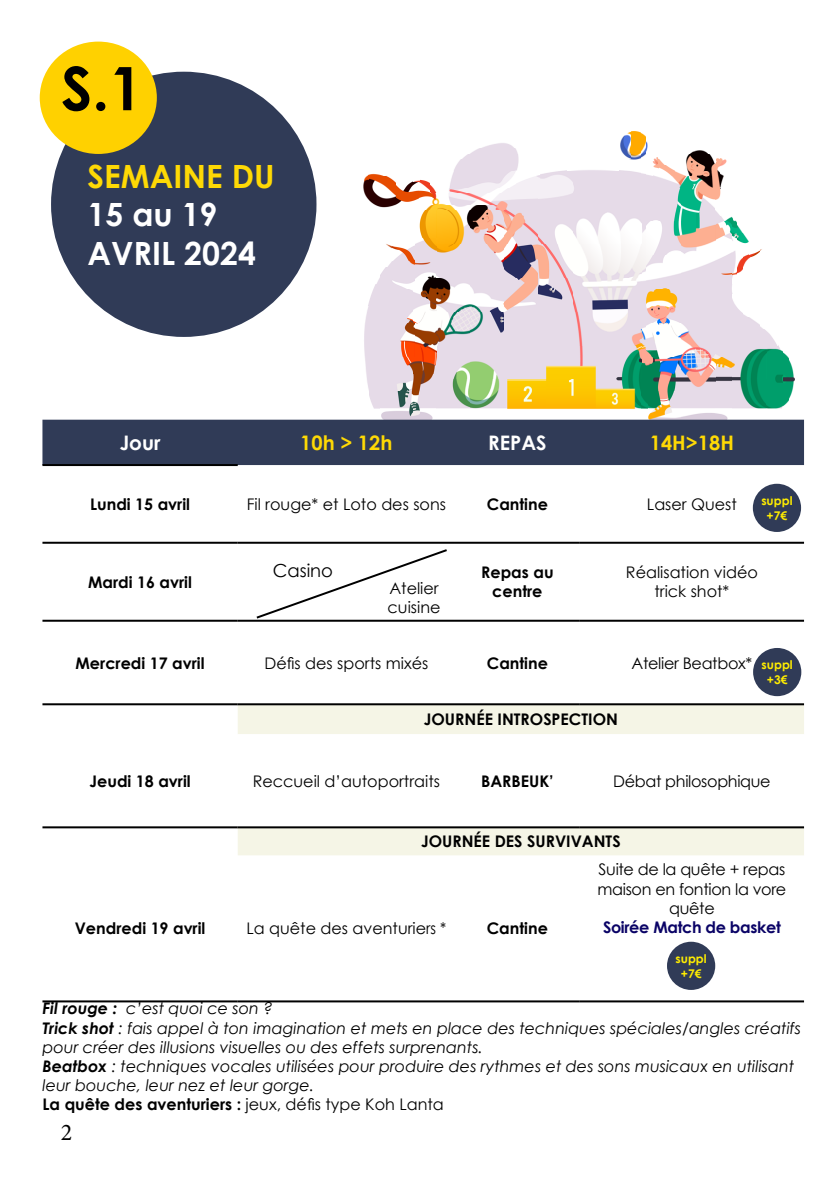
<style>
.page{position:relative;width:840px;height:1191px;background:#fff}
.page>*{position:absolute;margin:0;border:0;box-sizing:border-box;transform-origin:0 0}
.t1{font:700 60px "Century Gothic";color:#000}
.t2{font:700 32px/38.4px "Century Gothic";color:#fff}
.t3{font:700 32px "Century Gothic";color:#fed905}
.t4{font:24px "Minion Pro";color:#000}
.t5{font:700 20px "Century Gothic";color:#fed905}
.t6{font:700 20px "Century Gothic";color:#fff}
.t7{font:18px "Century Gothic";color:#000}
.t8{font:italic 16px/19.2px "Century Gothic";color:#000}
.t9{font:700 16px/19.2px "Century Gothic";color:#000;text-align:center}
.t10{font:16px/19.2px "Century Gothic";color:#000;text-align:center}
.t11{font:16px/19.2px "Century Gothic";letter-spacing:-.02em;color:#000;text-align:center}
.t12{font:700 16px "Century Gothic";letter-spacing:-.02em;color:#0a0366}
.t13{font:700 12px/14.4px "Century Gothic";color:#ffed00;text-align:center}
.s1{font-weight:700}
.s2{font-weight:700;font-style:normal}
.s3{font-style:normal}
</style>
<div class="page">
<div style="left:51px;top:72px;width:265px;height:265px;background:#303b57;border-radius:50%"></div>
<div style="left:40px;top:42px;width:117px;height:112px;background:#ffd100;border-radius:50%"></div>
<img style="left:379px;top:266px;width:35px;height:154px">
<img style="left:414px;top:238px;width:22px;height:182px">
<img style="left:646px;top:176px;width:68px;height:244px">
<img style="left:714px;top:215px;width:18px;height:205px">
<img style="left:368px;top:283px;width:12px;height:130px">
<img style="left:436px;top:210px;width:205px;height:199px">
<img style="left:641px;top:173px;width:5px;height:236px">
<img style="left:731px;top:345px;width:52px;height:68px">
<img style="left:783px;top:352px;width:5px;height:54px">
<img style="left:788px;top:357px;width:6px;height:44px">
<img style="left:364px;top:309px;width:4px;height:76px">
<img style="left:731px;top:317px;width:29px;height:28px">
<img style="left:760px;top:334px;width:17px;height:11px">
<svg style="left:760px;top:326px;width:10px;height:8px"></svg>
<svg style="left:731px;top:294px;width:16px;height:23px"></svg>
<svg style="left:377px;top:272px;width:3px;height:11px"></svg>
<img style="left:731px;top:215px;width:6px;height:68px">
<img style="left:737px;top:257px;width:6px;height:17px">
<img style="left:743px;top:255px;width:5px;height:12px">
<img style="left:388px;top:260px;width:26px;height:6px">
<img style="left:391px;top:245px;width:23px;height:15px">
<svg style="left:748px;top:249px;width:14px;height:10px"></svg>
<img style="left:737px;top:232px;width:12px;height:12px">
<img style="left:419px;top:210px;width:17px;height:28px">
<svg style="left:737px;top:225px;width:5px;height:7px"></svg>
<img style="left:714px;top:159px;width:6px;height:56px">
<img style="left:368px;top:176px;width:29px;height:32px">
<img style="left:426px;top:204px;width:215px;height:6px">
<img style="left:363px;top:175px;width:5px;height:24px">
<img style="left:396px;top:181px;width:23px;height:23px">
<img style="left:431px;top:193px;width:107px;height:11px">
<img style="left:538px;top:170px;width:103px;height:34px">
<img style="left:419px;top:179px;width:12px;height:19px">
<svg style="left:431px;top:185px;width:5px;height:8px"></svg>
<img style="left:449px;top:187px;width:90px;height:6px">
<img style="left:450px;top:170px;width:89px;height:17px">
<img style="left:720px;top:159px;width:6px;height:28px">
<img style="left:368px;top:173px;width:16px;height:3px">
<img style="left:658px;top:165px;width:17px;height:11px">
<img style="left:675px;top:170px;width:39px;height:6px">
<img style="left:454px;top:159px;width:65px;height:11px">
<img style="left:652px;top:157px;width:6px;height:11px">
<img style="left:686px;top:153px;width:28px;height:17px">
<img style="left:629px;top:131px;width:12px;height:29px">
<img style="left:462px;top:153px;width:57px;height:6px">
<img style="left:620px;top:132px;width:9px;height:26px">
<img style="left:641px;top:133px;width:5px;height:25px">
<svg style="left:658px;top:158px;width:7px;height:7px"></svg>
<img style="left:471px;top:148px;width:47px;height:5px">
<img style="left:646px;top:141px;width:2px;height:11px">
<img style="left:691px;top:150px;width:16px;height:3px">
<img style="left:482px;top:143px;width:32px;height:5px">
<div style="left:42px;top:420px;width:761px;height:45px;background:#303b57"></div>
<svg style="left:237px;top:705px;width:566px;height:150px"></svg>
<hr style="left:42px;top:464px;width:195px;height:2px;background:#000">
<hr style="left:42px;top:542px;width:195px;height:2px;background:#000">
<hr style="left:42px;top:703px;width:195px;height:2px;background:#000">
<hr style="left:42px;top:826px;width:195px;height:2px;background:#000">
<hr style="left:42px;top:1000px;width:195px;height:2px;background:#000">
<hr style="left:237px;top:542px;width:217px;height:2px;background:#000">
<hr style="left:454px;top:542px;width:125px;height:2px;background:#000">
<hr style="left:579px;top:542px;width:224px;height:2px;background:#000">
<hr style="left:237px;top:1000px;width:217px;height:2px;background:#000">
<hr style="left:454px;top:1000px;width:125px;height:2px;background:#000">
<hr style="left:579px;top:1000px;width:224px;height:2px;background:#000">
<hr style="left:237px;top:703px;width:217px;height:2px;background:#000">
<hr style="left:454px;top:703px;width:125px;height:2px;background:#000">
<hr style="left:579px;top:703px;width:224px;height:2px;background:#000">
<hr style="left:237px;top:826px;width:217px;height:2px;background:#000">
<hr style="left:454px;top:826px;width:125px;height:2px;background:#000">
<hr style="left:579px;top:826px;width:224px;height:2px;background:#000">
<hr style="left:42px;top:620px;width:195px;height:2px;background:#000">
<hr style="left:237px;top:620px;width:217px;height:2px;background:#000">
<hr style="left:454px;top:620px;width:125px;height:2px;background:#000">
<hr style="left:579px;top:620px;width:224px;height:2px;background:#000">
<div style="left:752px;top:484px;width:48px;height:48px;background:#303b57;border-radius:50%"></div>
<div style="left:752px;top:648px;width:48px;height:48px;background:#303b57;border-radius:50%"></div>
<svg style="left:254px;top:549px;width:195px;height:71px"></svg>
<div style="left:666px;top:941px;width:48px;height:49px;background:#303b57;border-radius:50%"></div>
<h1 class="t1" style="left:61px;top:43px;width:83px">S.1</h1>
<h2 class="t3" style="left:87px;top:152px;width:188px">SEMAINE DU</h2>
<h2 class="t2" style="left:87px;top:194px;width:170px">15 au 19<br>AVRIL 2024</h2>
<p class="t6" style="left:120px;top:427px;width:42px">Jour</p>
<p class="t5" style="left:300px;top:427px;width:93px">10h &gt; 12h</p>
<p class="t6" style="left:488px;top:427px;width:60px">REPAS</p>
<p class="t5" style="left:649px;top:427px;width:85px">14H&gt;18H</p>
<p class="t9" style="left:90px;top:494px;width:101px">Lundi 15 avril</p>
<p class="t10" style="left:246px;top:494px;width:201px">Fil rouge* et Loto des sons</p>
<p class="t9" style="left:486px;top:494px;width:63px">Cantine</p>
<p class="t10" style="left:646px;top:494px;width:91px">Laser Quest</p>
<p class="t13" style="left:761px;top:493px;width:33px">suppl +7€</p>
<p class="t7" style="left:272px;top:557px;width:62px">Casino</p>
<p class="t9" style="left:88px;top:571px;width:105px">Mardi 16 avril</p>
<p class="t9" style="left:481px;top:562px;width:74px">Repas au centre</p>
<p class="t10" style="left:625px;top:562px;width:133px">Réalisation vidéo trick shot*</p>
<p class="t10" style="left:387px;top:578px;width:54px;text-align:left">Atelier cuisine</p>
<p class="t9" style="left:75px;top:652px;width:130px">Mercredi 17 avril</p>
<p class="t10" style="left:264px;top:653px;width:165px">Défis des sports mixés</p>
<p class="t9" style="left:486px;top:652px;width:63px">Cantine</p>
<p class="t11" style="left:631px;top:653px;width:122px">Atelier Beatbox*</p>
<p class="t9" style="left:423px;top:709px;width:195px">JOURNÉE INTROSPECTION</p>
<p class="t13" style="left:761px;top:657px;width:33px">suppl +3€</p>
<p class="t9" style="left:89px;top:770px;width:103px">Jeudi 18 avril</p>
<p class="t10" style="left:252px;top:771px;width:189px">Reccueil d’autoportraits</p>
<p class="t9" style="left:481px;top:770px;width:74px">BARBEUK’</p>
<p class="t11" style="left:612px;top:771px;width:159px">Débat philosophique</p>
<p class="t9" style="left:421px;top:831px;width:201px">JOURNÉE DES SURVIVANTS</p>
<p class="t9" style="left:75px;top:918px;width:132px">Vendredi 19 avril</p>
<p class="t10" style="left:246px;top:918px;width:201px">La quête des aventuriers *</p>
<p class="t9" style="left:486px;top:918px;width:63px">Cantine</p>
<p class="t11" style="left:597px;top:859px;width:190px">Suite de la quête + repas maison en fontion la vore quête</p>
<p class="t12" style="left:602px;top:915px;width:179px">Soirée Match de basket</p>
<p class="t13" style="left:675px;top:951px;width:33px">suppl +7€</p>
<p class="t8" style="left:43px;top:998px;width:759px"><span class="s1">Fil rouge :</span> c’est quoi ce son ?<br><span class="s1">Trick shot</span> : fais appel à ton imagination et mets en place des techniques spéciales/angles créatifs pour créer des illusions visuelles ou des effets surprenants.<br><span class="s1">Beatbox</span> : techniques vocales utilisées pour produire des rythmes et des sons musicaux en utilisant leur bouche, leur nez et leur gorge.<br><span class="s2">La quête des aventuriers :</span> <span class="s3">jeux, défis type Koh Lanta</span></p>
<h3 class="t4" style="left:61px;top:1116px;width:13px">2</h3>
</div>
